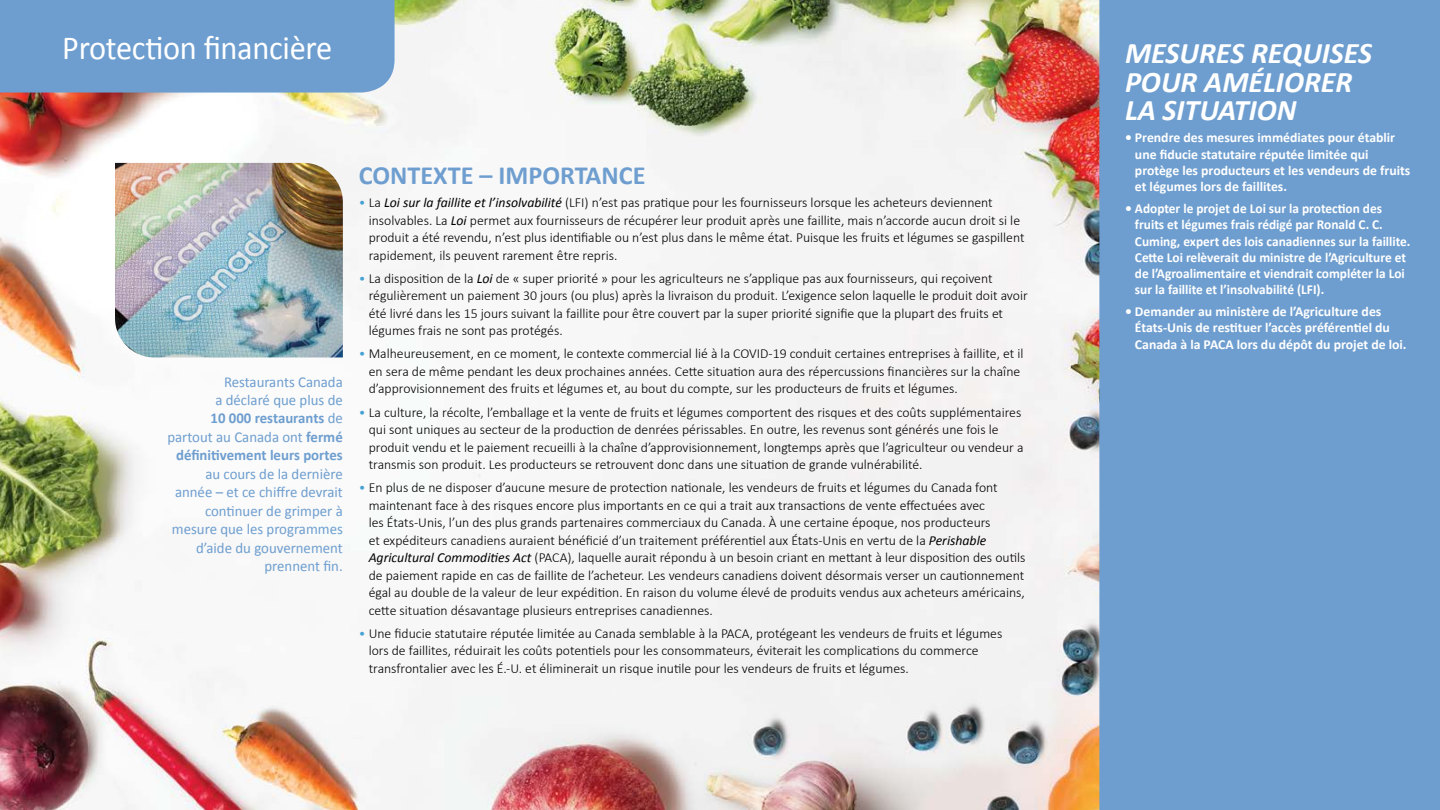
<style>
.page{position:relative;width:1440px;height:810px;background:#fff}
.page>*{position:absolute;margin:0;border:0;box-sizing:border-box;transform-origin:0 0}
.t1{font:33.75px "Calibri";letter-spacing:-.01em;color:#fff;scale:.96 1}
.t2{font:italic 700 30px/28.8px "Calibri";color:#fff}
.t3{font:700 26.25px "Calibri";color:#6e9ecf}
.t4{font:15.12px/18.4px "Calibri";color:#6e9ecf;text-align:right}
.t5{font:300 13.75px/17.5px "Calibri";color:#000}
.t6{font:700 13.75px/16.2px "Calibri";color:#fff}
.s1{font-weight:700}
.s2{color:#47a1d4}
.s3{font-weight:400;font-style:italic}
</style>
<div class="page">
<img style="left:0;top:0;width:1099px;height:810px">
<div style="left:0;top:0;width:395px;height:93px;background:#6e9ecf"></div>
<div style="left:1099px;top:0;width:341px;height:810px;background:#6e9ecf"></div>
<img style="left:115px;top:163px;width:228px;height:194px">
<h1 class="t1" style="left:62px;top:26px;width:283px">Protection financière</h1>
<p class="t4" style="left:167px;top:372px;width:177px">Restaurants Canada<br>a déclaré que plus de<br><span class="s1">10 000 restaurants</span> de partout au Canada ont <span class="s1">fermé définitivement leurs portes</span></p>
<p class="t4" style="left:172px;top:465px;width:172px">au cours de la dernière année – et ce chiffre devrait continuer de grimper à mesure que les programmes d’aide du gouvernement prennent fin.</p>
<h3 class="t3" style="left:359px;top:159px;width:288px">CONTEXTE – IMPORTANCE</h3>
<p class="t5" style="left:369px;top:193px;width:657px;text-indent:-10px"><span class="s2">•</span> La <span class="s3">Loi sur la faillite et l’insolvabilité</span> (LFI) n’est pas pratique pour les fournisseurs lorsque les acheteurs deviennent insolvables. La <span class="s3">Loi</span> permet aux fournisseurs de récupérer leur produit après une faillite, mais n’accorde aucun droit si le produit a été revendu, n’est plus identifiable ou n’est plus dans le même état. Puisque les fruits et légumes se gaspillent rapidement, ils peuvent rarement être repris.</p>
<p class="t5" style="left:369px;top:269px;width:661px;text-indent:-10px"><span class="s2">•</span> La disposition de la <span class="s3">Loi</span> de « super priorité » pour les agriculteurs ne s’applique pas aux fournisseurs, qui reçoivent régulièrement un paiement 30 jours (ou plus) après la livraison du produit. L’exigence selon laquelle le produit doit avoir été livré dans les 15 jours suivant la faillite pour être couvert par la super priorité signifie que la plupart des fruits et légumes frais ne sont pas protégés.</p>
<p class="t5" style="left:369px;top:345px;width:656px;text-indent:-10px"><span class="s2">•</span> Malheureusement, en ce moment, le contexte commercial lié à la COVID-19 conduit certaines entreprises à faillite, et il en sera de même pendant les deux prochaines années. Cette situation aura des répercussions financières sur la chaîne d’approvisionnement des fruits et légumes et, au bout du compte, sur les producteurs de fruits et légumes.</p>
<p class="t5" style="left:369px;top:403px;width:656px;text-indent:-10px"><span class="s2">•</span> La culture, la récolte, l’emballage et la vente de fruits et légumes comportent des risques et des coûts supplémentaires qui sont uniques au secteur de la production de denrées périssables. En outre, les revenus sont générés une fois le produit vendu et le paiement recueilli à la chaîne d’approvisionnement, longtemps après que l’agriculteur ou vendeur a transmis son produit. Les producteurs se retrouvent donc dans une situation de grande vulnérabilité.</p>
<p class="t5" style="left:369px;top:478px;width:658px;text-indent:-10px"><span class="s2">•</span> En plus de ne disposer d’aucune mesure de protection nationale, les vendeurs de fruits et légumes du Canada font maintenant face à des risques encore plus importants en ce qui a trait aux transactions de vente effectuées avec<br>les États-Unis, l’un des plus grands partenaires commerciaux du Canada. À une certaine époque, nos producteurs<br>et expéditeurs canadiens auraient bénéficié d’un traitement préférentiel aux États-Unis en vertu de la <span class="s3">Perishable Agricultural Commodities Act</span> (PACA), laquelle aurait répondu à un besoin criant en mettant à leur disposition des outils de paiement rapide en cas de faillite de l’acheteur. Les vendeurs canadiens doivent désormais verser un cautionnement égal au double de la valeur de leur expédition. En raison du volume élevé de produits vendus aux acheteurs américains, cette situation désavantage plusieurs entreprises canadiennes.</p>
<p class="t5" style="left:369px;top:624px;width:635px;text-indent:-10px"><span class="s2">•</span> Une fiducie statutaire réputée limitée au Canada semblable à la PACA, protégeant les vendeurs de fruits et légumes lors de faillites, réduirait les coûts potentiels pour les consommateurs, éviterait les complications du commerce transfrontalier avec les É.-U. et éliminerait un risque inutile pour les vendeurs de fruits et légumes.</p>
<h2 class="t2" style="left:1125px;top:39px;width:249px">MESURES REQUISES<br>POUR AMÉLIORER<br>LA SITUATION</h2>
<p class="t6" style="left:1135px;top:130px;width:277px;text-indent:-10px">• Prendre des mesures immédiates pour établir une fiducie statutaire réputée limitée qui protège les producteurs et les vendeurs de fruits et légumes lors de faillites.</p>
<p class="t6" style="left:1135px;top:200px;width:277px;text-indent:-10px">• Adopter le projet de Loi sur la protection des fruits et légumes frais rédigé par Ronald C. C.<br>Cuming, expert des lois canadiennes sur la faillite.<br>Cette Loi relèverait du ministre de l’Agriculture et de l’Agroalimentaire et viendrait compléter la Loi sur la faillite et l’insolvabilité (LFI).</p>
<p class="t6" style="left:1135px;top:303px;width:273px;text-indent:-10px">• Demander au ministère de l’Agriculture des<br>États-Unis de restituer l’accès préférentiel du<br>Canada à la PACA lors du dépôt du projet de loi.</p>
</div>
